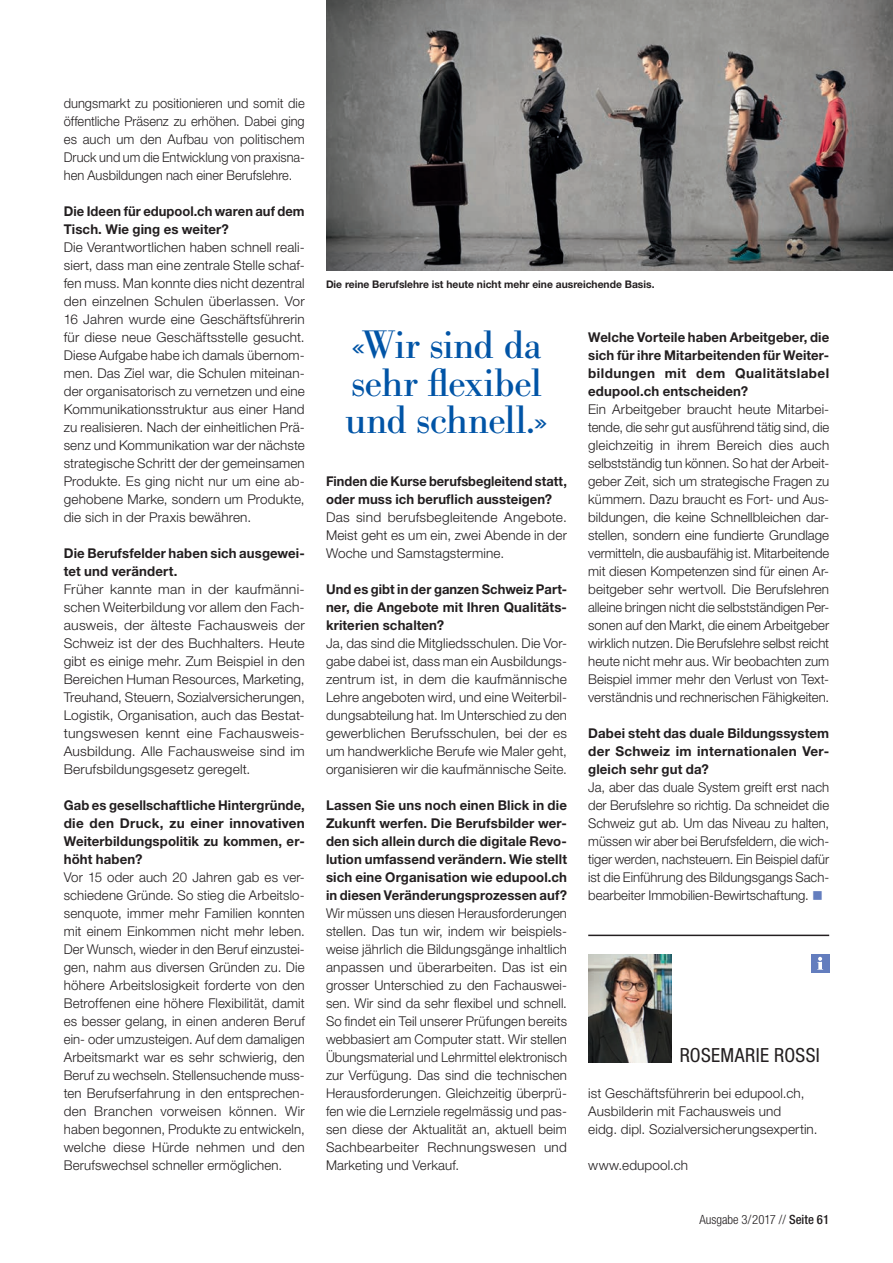
<style>
.page{position:relative;width:893px;height:1263px;background:#fff}
.page>*{position:absolute;margin:0;border:0;box-sizing:border-box;transform-origin:0 0}
.t1{font:39px/37.5px "Bodoni BE";letter-spacing:-.015em;color:#0154a6}
.t2{font:condensed 19.5px "Helvetica Neue LT Std";letter-spacing:.015em;color:#231f20}
.t3{font:300 13.5px/18px "Helvetica Neue LT Std";letter-spacing:.01em;color:#231f20;text-align:justify}
.t4{font:700 13.5px/18px "Helvetica Neue LT Std";letter-spacing:.01em;color:#231f20;text-align:justify}
.t5{font:300 13.5px/18px "Helvetica Neue LT Std";letter-spacing:.01em;color:#231f20;text-align:justify;scale:.96 1}
.t6{font:300 13.5px/18px "Helvetica Neue LT Std";letter-spacing:.01em;color:#231f20;text-align:justify;scale:1.04 1}
.t7{font:300 13.5px/18px "Helvetica Neue LT Std";letter-spacing:.01em;color:#231f20;text-align:justify;scale:.95 1}
.t8{font:700 13.5px/18px "Helvetica Neue LT Std";letter-spacing:.01em;color:#231f20;scale:.96 1}
.t9{font:700 13.5px/18px "Helvetica Neue LT Std";letter-spacing:.01em;color:#231f20;scale:.95 1}
.t10{font:300 condensed 12.75px "Helvetica Neue LT Std";color:#231f20}
.t11{font:700 10.5px "Helvetica Neue LT Std";color:#231f20}
.s1{color:#637dbe}
.s2{font-weight:500}
</style>
<div class="page">
<hr style="left:588px;top:934px;width:241px;height:2px;background:#231f20">
<img style="left:326px;top:0;width:567px;height:270px">
<img style="left:588px;top:954px;width:83px;height:108px">
<div style="left:811px;top:954px;width:18px;height:18px;background:#637dbe"></div>
<svg style="left:817px;top:957px;width:6px;height:13px"></svg>
<p class="t7" style="left:64px;top:94px;width:255px">dungsmarkt zu positionieren und somit die öffentliche Präsenz zu erhöhen. Dabei ging es auch um den Aufbau von politischem Druck und um die Entwicklung von praxisna&shy;hen Ausbildungen nach einer Berufslehre.</p>
<p class="t8" style="left:64px;top:202px;width:252px">Die Ideen für edupool.ch waren auf dem<br>Tisch. Wie ging es weiter?</p>
<p class="t3" style="left:64px;top:238px;width:242px">Die Verantwortlichen haben schnell reali&shy;siert, dass man eine zentrale Stelle schaf&shy;fen muss. Man konnte dies nicht dezentral den einzelnen Schulen überlassen. Vor 16 Jahren wurde eine Geschäftsführerin für diese neue Geschäftsstelle gesucht.<br>Diese Aufgabe habe ich damals übernom&shy;men. Das Ziel war, die Schulen miteinan&shy;der organisatorisch zu vernetzen und eine Kommunikationsstruktur aus einer Hand zu realisieren. Nach der einheitlichen Prä&shy;senz und Kommunikation war der nächste strategische Schritt der der gemeinsamen Produkte. Es ging nicht nur um eine ab&shy;gehobene Marke, sondern um Produkte, die sich in der Praxis bewähren.</p>
<p class="t4" style="left:64px;top:544px;width:242px">Die Berufsfelder haben sich ausgewei&shy;tet und verändert.</p>
<p class="t6" style="left:64px;top:580px;width:233px">Früher kannte man in der kaufmänni&shy;schen Weiterbildung vor allem den Fach&shy;ausweis, der älteste Fachausweis der Schweiz ist der des Buchhalters. Heute gibt es einige mehr. Zum Beispiel in den Bereichen Human Resources, Marketing, Treuhand, Steuern, Sozialversicherungen, Logistik, Organisation, auch das Bestat&shy;tungswesen kennt eine Fachausweis-Ausbildung. Alle Fachausweise sind im Berufsbildungsgesetz geregelt.</p>
<p class="t4" style="left:64px;top:796px;width:242px">Gab es gesellschaftliche Hintergründe, die den Druck, zu einer innovativen Weiterbildungspolitik zu kommen, er&shy;höht haben?</p>
<p class="t3" style="left:64px;top:868px;width:242px">Vor 15 oder auch 20 Jahren gab es ver&shy;schiedene Gründe. So stieg die Arbeitslo&shy;senquote, immer mehr Familien konnten mit einem Einkommen nicht mehr leben.<br>Der Wunsch, wieder in den Beruf einzustei&shy;gen, nahm aus diversen Gründen zu. Die höhere Arbeitslosigkeit forderte von den Betroffenen eine höhere Flexibilität, damit es besser gelang, in einen anderen Beruf ein- oder umzusteigen. Auf dem damaligen Arbeitsmarkt war es sehr schwierig, den Beruf zu wechseln. Stellensuchende muss&shy;ten Berufserfahrung in den entsprechen&shy;den Branchen vorweisen können. Wir haben begonnen, Produkte zu entwickeln, welche diese Hürde nehmen und den Berufswechsel schneller ermöglichen.</p>
<p class="t11" style="left:326px;top:278px;width:330px">Die reine Berufslehre ist heute nicht mehr eine ausreichende Basis.</p>
<h1 class="t1" style="left:345px;top:327px;width:204px">«Wir sind da sehr flexibel und schnell.»</h1>
<p class="t9" style="left:326px;top:472px;width:255px">Finden die Kurse berufsbegleitend statt, oder muss ich beruflich aussteigen?</p>
<p class="t3" style="left:326px;top:508px;width:242px">Das sind berufsbegleitende Angebote.<br>Meist geht es um ein, zwei Abende in der Woche und Samstagstermine.</p>
<p class="t8" style="left:326px;top:580px;width:252px;text-align:justify">Und es gibt in der ganzen Schweiz Part&shy;ner, die Angebote mit Ihren Qualitäts&shy;kriterien schalten?</p>
<p class="t3" style="left:326px;top:634px;width:242px">Ja, das sind die Mitgliedsschulen. Die Vor&shy;gabe dabei ist, dass man ein Ausbildungs&shy;zentrum ist, in dem die kaufmännische Lehre angeboten wird, und eine Weiterbil&shy;dungsabteilung hat. Im Unterschied zu den gewerblichen Berufsschulen, bei der es um handwerkliche Berufe wie Maler geht, organisieren wir die kaufmännische Seite.</p>
<p class="t4" style="left:326px;top:796px;width:242px">Lassen Sie uns noch einen Blick in die Zukunft werfen. Die Berufsbilder wer&shy;den sich allein durch die digitale Revo&shy;lution umfassend verändern. Wie stellt sich eine Organisation wie edupool.ch in diesen Veränderungsprozessen auf?</p>
<p class="t5" style="left:326px;top:904px;width:253px">Wir müssen uns diesen Herausforderungen stellen. Das tun wir, indem wir beispiels&shy;weise jährlich die Bildungsgänge inhaltlich anpassen und überarbeiten. Das ist ein grosser Unterschied zu den Fachauswei&shy;sen. Wir sind da sehr flexibel und schnell.<br>So findet ein Teil unserer Prüfungen bereits webbasiert am Computer statt. Wir stellen Übungsmaterial und Lehrmittel elektronisch zur Verfügung. Das sind die technischen Herausforderungen. Gleichzeitig überprü&shy;fen wie die Lernziele regelmässig und pas&shy;sen diese der Aktualität an, aktuell beim Sachbearbeiter Rechnungswesen und Marketing und Verkauf.</p>
<p class="t4" style="left:588px;top:328px;width:242px">Welche Vorteile haben Arbeitgeber, die sich für ihre Mitarbeitenden für Weiter&shy;bildungen mit dem Qualitätslabel edupool.ch entscheiden?</p>
<p class="t3" style="left:588px;top:400px;width:242px">Ein Arbeitgeber braucht heute Mitarbei&shy;tende, die sehr gut ausführend tätig sind, die gleichzeitig in ihrem Bereich dies auch selbstständig tun können. So hat der Arbeit&shy;geber Zeit, sich um strategische Fragen zu kümmern. Dazu braucht es Fort- und Aus&shy;bildungen, die keine Schnellbleichen dar&shy;stellen, sondern eine fundierte Grundlage vermitteln, die ausbaufähig ist. Mitarbeitende mit diesen Kompetenzen sind für einen Ar&shy;beitgeber sehr wertvoll. Die Berufslehren alleine bringen nicht die selbstständigen Per&shy;sonen auf den Markt, die einem Arbeitgeber wirklich nutzen. Die Berufslehre selbst reicht heute nicht mehr aus. Wir beobachten zum Beispiel immer mehr den Verlust von Text&shy;verständnis und rechnerischen Fähigkeiten.</p>
<p class="t4" style="left:588px;top:724px;width:242px">Dabei steht das duale Bildungssystem der Schweiz im internationalen Ver&shy;gleich sehr gut da?</p>
<p class="t3" style="left:588px;top:778px;width:242px">Ja, aber das duale System greift erst nach der Berufslehre so richtig. Da schneidet die Schweiz gut ab. Um das Niveau zu halten, müssen wir aber bei Berufsfeldern, die wich&shy;tiger werden, nachsteuern. Ein Beispiel dafür ist die Einführung des Bildungsgangs Sach&shy;bearbeiter Immobilien-Bewirtschaftung. <span class="s1">■</span></p>
<h2 class="t2" style="left:680px;top:1044px;width:142px">ROSEMARIE ROSSI</h2>
<p class="t3" style="left:588px;top:1084px;width:231px;text-align:left">ist Geschäftsführerin bei edupool.ch,<br>Ausbilderin mit Fachausweis und<br>eidg. dipl. Sozialversicherungsexpertin.</p>
<p class="t3" style="left:588px;top:1156px;width:101px">www.edupool.ch</p>
<p class="t10" style="left:699px;top:1212px;width:131px">Ausgabe 3/2017 // <span class="s2">Seite 61</span></p>
</div>
